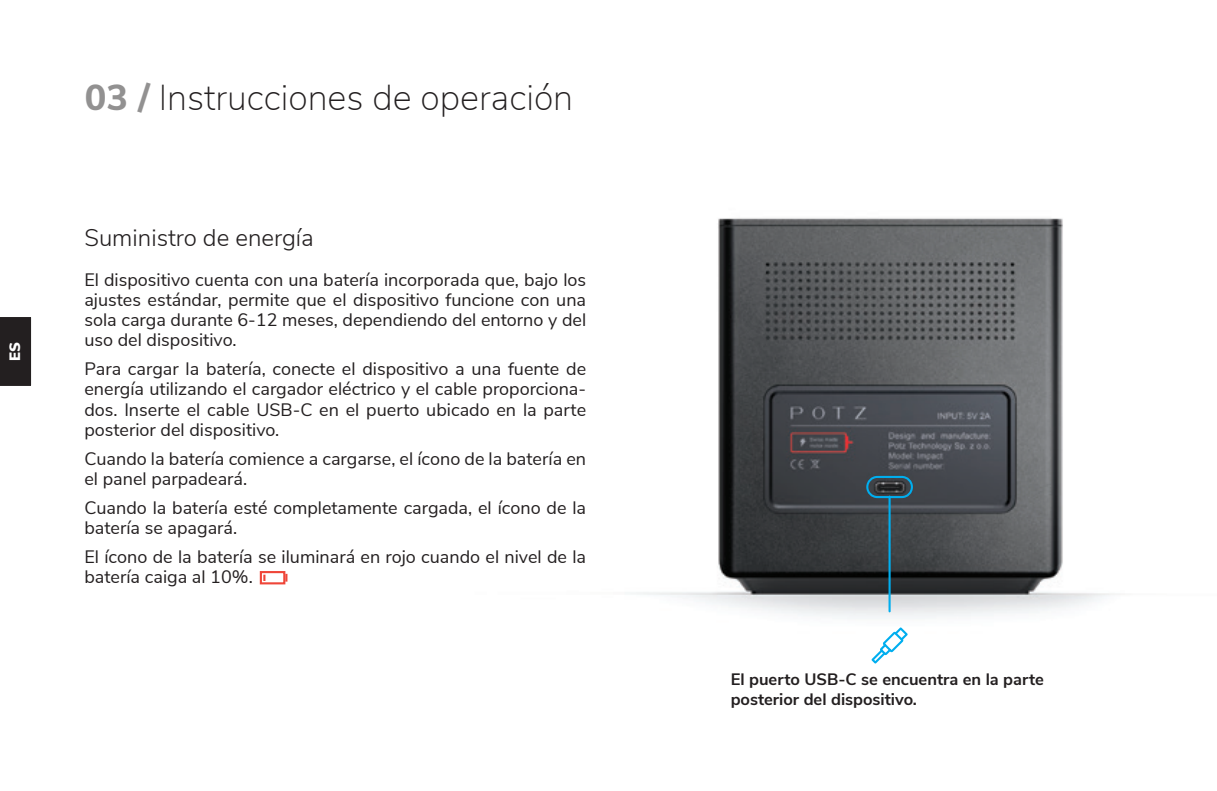
<style>
.page{position:relative;width:1217px;height:791px;background:#fff}
.page>*{position:absolute;margin:0;border:0;box-sizing:border-box;transform-origin:0 0}
.t1{font:200 36px "Nunito Sans";color:#231f20}
.t2{font:300 24px "Nunito Sans";color:#231f20}
.t3{font:18px/20.1px "Nunito Sans";color:#231f20}
.t4{font:700 16.5px/19.8px "Nunito Sans";color:#231f20}
.t5{font:900 15px "Nunito Sans";color:#fff}
.s1{font-weight:800;color:#929191}
</style>
<div class="page">
<img style="left:259px;top:218px;width:856px;height:401px">
<div style="left:866px;top:476px;width:46px;height:22px;border:2px solid #00aeef;border-radius:10px"></div>
<svg style="left:871px;top:627px;width:37px;height:37px"></svg>
<hr style="left:888px;top:496px;width:2px;height:115px;background:#00aeef">
<div style="left:260px;top:571px;width:25px;height:13px;border:2px solid #ef4639"></div>
<svg style="left:263px;top:575px;width:2px;height:6px"></svg>
<svg style="left:285px;top:574px;width:2px;height:8px"></svg>
<div style="left:0;top:317px;width:32px;height:69px;background:#231f20"></div>
<p class="t5" style="left:4px;top:361px;width:20px;rotate:-90deg">ES</p>
<h1 class="t1" style="left:85px;top:71px;width:490px"><span class="s1">03 /</span> Instrucciones de operación</h1>
<h2 class="t2" style="left:84px;top:220px;width:231px">Suministro de energía</h2>
<p class="t3" style="left:84px;top:268px;width:503px;text-align:justify">El dispositivo cuenta con una batería incorporada que, bajo los ajustes estándar, permite que el dispositivo funcione con una sola carga durante 6-12 meses, dependiendo del entorno y del uso del dispositivo.</p>
<p class="t3" style="left:84px;top:358px;width:503px;text-align:justify">Para cargar la batería, conecte el dispositivo a una fuente de energía utilizando el cargador eléctrico y el cable proporciona&shy;dos. Inserte el cable USB-C en el puerto ubicado en la parte posterior del dispositivo.</p>
<p class="t3" style="left:84px;top:447px;width:503px">Cuando la batería comience a cargarse, el ícono de la batería en el panel parpadeará.</p>
<p class="t3" style="left:84px;top:497px;width:503px">Cuando la batería esté completamente cargada, el ícono de la batería se apagará.</p>
<p class="t3" style="left:84px;top:546px;width:503px">El ícono de la batería se iluminará en rojo cuando el nivel de la batería caiga al 10%.</p>
<p class="t4" style="left:730px;top:668px;width:315px">El puerto USB-C se encuentra en la parte posterior del dispositivo.</p>
</div>
